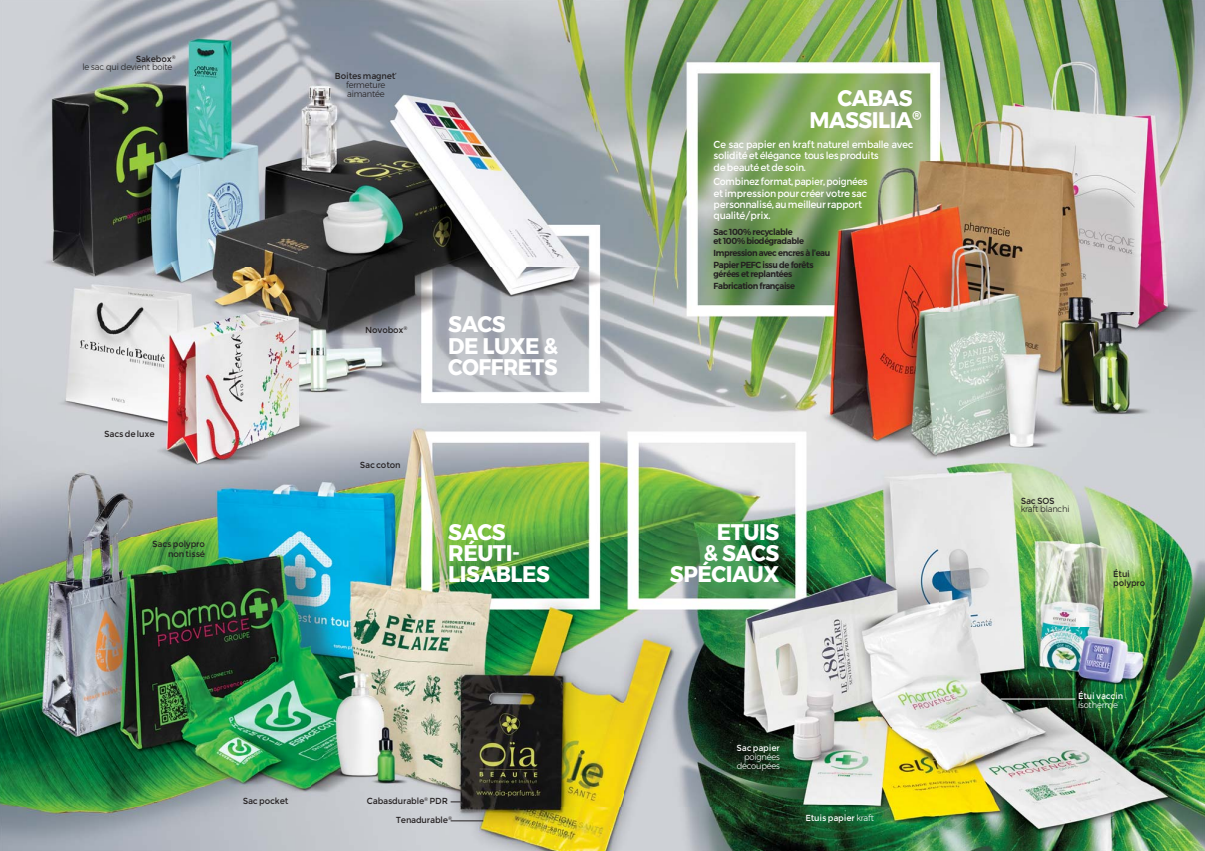
<style>
.page{position:relative;width:1205px;height:851px;background:#fff}
.page>*{position:absolute;margin:0;border:0;box-sizing:border-box;transform-origin:0 0}
.t1{font:700 22.5px/21.2px "Montserrat";letter-spacing:-.02em;color:#fff;scale:.95 1}
.t2{font:10px/11.2px "Montserrat";letter-spacing:-.04em;color:#fff;scale:.92 1}
.t3{font:10px/11.2px "Montserrat";letter-spacing:-.04em;color:#fff;scale:.95 1}
.t4{font:600 8.75px/12.2px "Montserrat";letter-spacing:-.04em;color:#231f20;scale:.95 1}
.t5{font:8.75px/10.5px "Montserrat";letter-spacing:-.02em;color:#231f20;scale:.95 1}
.t6{font:300 8.75px/8.8px "Montserrat";letter-spacing:-.02em;color:#231f20;scale:.95 1}
.t7{font:8.75px "Montserrat";letter-spacing:-.02em;color:#fff;scale:.95 1}
.t8{font:300 8.75px/8.8px "Montserrat";letter-spacing:-.02em;color:#fff;text-align:right;scale:.95 1}
.s1{font-weight:400}
.s2{font-weight:300}
</style>
<div class="page">
<img style="left:0;top:0;width:1205px;height:850px">
<hr style="left:451px;top:820px;width:32px;height:1px;background:#231f20">
<hr style="left:1000px;top:698px;width:75px;height:1px;background:#fff">
<p class="t6" style="left:82px;top:54px;width:100px;text-indent:53px"><span class="s1">Sakebox</span><sup>® </sup>le sac qui devient boite</p>
<p class="t5" style="left:104px;top:428px;width:55px">Sacs de luxe</p>
<p class="t5" style="left:152px;top:538px;width:57px;text-align:right">Sacs polypro non tissé</p>
<p class="t5" style="left:335px;top:71px;width:67px">Boites magnet’</p>
<p class="t6" style="left:346px;top:80px;width:43px">fermeture aimantée</p>
<p class="t5" style="left:365px;top:324px;width:46px">Novobox<sup>®</sup></p>
<p class="t5" style="left:360px;top:459px;width:44px">Sac coton</p>
<h1 class="t1" style="left:448px;top:314px;width:117px">SACS<br>DE LUXE &amp;<br>COFFRETS</h1>
<h1 class="t1" style="left:809px;top:88px;width:119px;text-indent:28px">CABAS<br>MASSILIA<sup>®</sup></h1>
<p class="t3" style="left:713px;top:139px;width:212px">Ce sac papier en kraft naturel emballe avec solidité et élégance tous les produits<br>de beauté et de soin.</p>
<p class="t2" style="left:713px;top:176px;width:169px">Combinez format, papier, poignées et impression pour créer votre sac personnalisé, au meilleur rapport qualité/prix.</p>
<p class="t4" style="left:713px;top:227px;width:97px;line-height:8.8px">Sac 100% recyclable<br>et 100% biodégradable</p>
<p class="t4" style="left:713px;top:247px;width:124px">Impression avec encres à l’eau<br>Papier PEFC issu de forêts</p>
<p class="t4" style="left:713px;top:268px;width:87px">gérées et replantées<br>Fabrication française</p>
<h1 class="t1" style="left:448px;top:521px;width:109px">SACS<br>RÉUTI-<br>LISABLES</h1>
<h1 class="t1" style="left:670px;top:521px;width:117px;text-align:right">ETUIS<br>&amp; SACS<br>SPÉCIAUX</h1>
<p class="t5" style="left:243px;top:795px;width:49px">Sac pocket</p>
<p class="t5" style="left:396px;top:791px;width:61px;line-height:19px;text-indent:-29px">Cabasdurable<sup>®</sup> PDR<br>Tenadurable<sup>®</sup></p>
<p class="t7" style="left:736px;top:742px;width:47px">Sac papier</p>
<p class="t8" style="left:737px;top:752px;width:47px">poignées découpées</p>
<p class="t7" style="left:805px;top:812px;width:74px">Etuis papier <span class="s2">kraft</span></p>
<p class="t5" style="left:1020px;top:495px;width:37px">Sac SOS</p>
<p class="t6" style="left:1020px;top:505px;width:53px">kraft blanchi</p>
<p class="t5" style="left:1113px;top:569px;width:35px;line-height:8.8px">Étui polypro</p>
<p class="t7" style="left:1078px;top:690px;width:49px">Étui vaccin</p>
<p class="t8" style="left:1078px;top:700px;width:44px">isotherme</p>
</div>
